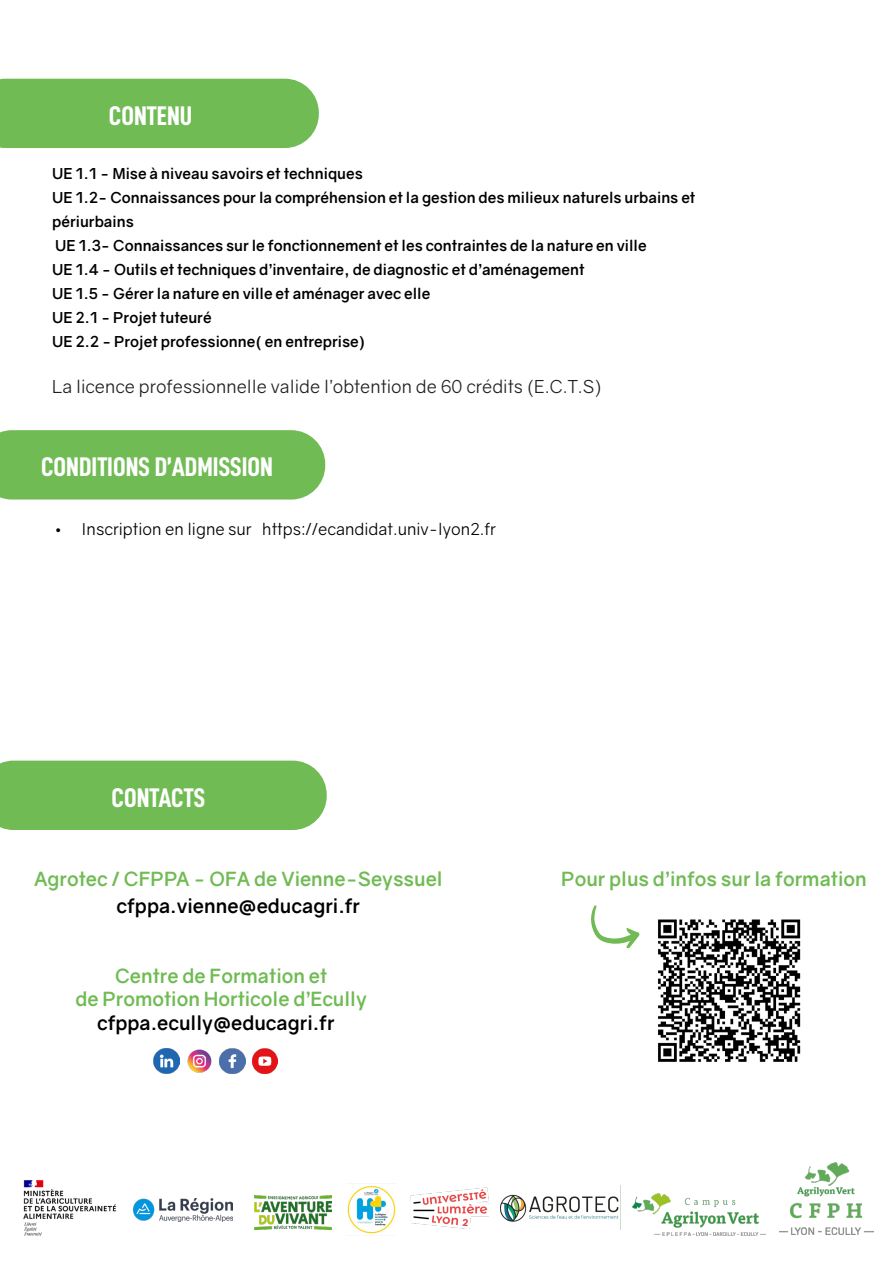
<style>
.page{position:relative;width:893px;height:1263px;background:#fff}
.page>*{position:absolute;margin:0;border:0;box-sizing:border-box;transform-origin:0 0}
.t1{font:27px "D DIN Condensed Bold";color:#fff}
.t2{font:700 19.5px "Gravity";color:#70bb54}
.t3{font:700 19.5px "Gravity";color:#000001}
.t4{font:18px "Gravity";color:#231f20}
.t5{font:16.5px "Gravity";color:#000001}
.t6{font:700 15px/24px "Gravity";color:#000001}
</style>
<div class="page">
<div style="left:0;top:79px;width:319px;height:69px;background:#70bb54"></div>
<div style="left:0;top:430px;width:325px;height:69px;background:#70bb54"></div>
<div style="left:0;top:761px;width:327px;height:69px;background:#70bb54"></div>
<img style="left:23px;top:1180px;width:94px;height:56px">
<img style="left:347px;top:1185px;width:49px;height:49px">
<img style="left:133px;top:1199px;width:99px;height:23px">
<img style="left:779px;top:1162px;width:94px;height:73px">
<img style="left:632px;top:1193px;width:133px;height:42px">
<img style="left:254px;top:1196px;width:77px;height:34px">
<img style="left:658px;top:919px;width:143px;height:143px">
<svg style="left:591px;top:905px;width:49px;height:44px"></svg>
<img style="left:154px;top:1048px;width:25px;height:26px">
<img style="left:187px;top:1049px;width:25px;height:24px">
<img style="left:219px;top:1048px;width:26px;height:26px">
<img style="left:252px;top:1048px;width:26px;height:26px">
<img style="left:500px;top:1186px;width:121px;height:43px">
<img style="left:410px;top:1187px;width:79px;height:42px">
<p class="t1" style="left:109px;top:100px;width:85px">CONTENU</p>
<p class="t6" style="left:52px;top:162px;width:312px">UE 1.1 - Mise à niveau savoirs et techniques</p>
<p class="t6" style="left:52px;top:186px;width:645px">UE 1.2- Connaissances pour la compréhension et la gestion des milieux naturels urbains et périurbains</p>
<p class="t6" style="left:55px;top:234px;width:593px">UE 1.3- Connaissances sur le fonctionnement et les contraintes de la nature en ville</p>
<p class="t6" style="left:52px;top:258px;width:534px">UE 1.4 - Outils et techniques d’inventaire, de diagnostic et d’aménagement</p>
<p class="t6" style="left:52px;top:282px;width:380px">UE 1.5 - Gérer la nature en ville et aménager avec elle</p>
<p class="t6" style="left:52px;top:306px;width:161px">UE 2.1 - Projet tuteuré</p>
<p class="t6" style="left:52px;top:330px;width:315px">UE 2.2 - Projet professionne( en entreprise)</p>
<p class="t4" style="left:52px;top:375px;width:551px">La licence professionnelle valide l’obtention de 60 crédits (E.C.T.S)</p>
<p class="t1" style="left:41px;top:452px;width:233px">CONDITIONS D’ADMISSION</p>
<p class="t5" style="left:54px;top:519px;width:444px">• Inscription en ligne sur https://ecandidat.univ-lyon2.fr</p>
<p class="t1" style="left:111px;top:782px;width:95px">CONTACTS</p>
<p class="t2" style="left:34px;top:867px;width:410px">Agrotec / CFPPA - OFA de Vienne-Seyssuel</p>
<p class="t3" style="left:117px;top:893px;width:245px">cfppa.vienne@educagri.fr</p>
<p class="t2" style="left:115px;top:964px;width:214px">Centre de Formation et</p>
<p class="t2" style="left:75px;top:987px;width:293px">de Promotion Horticole d’Ecully</p>
<p class="t3" style="left:97px;top:1011px;width:239px">cfppa.ecully@educagri.fr</p>
<p class="t2" style="left:561px;top:867px;width:307px">Pour plus d’infos sur la formation</p>
</div>
